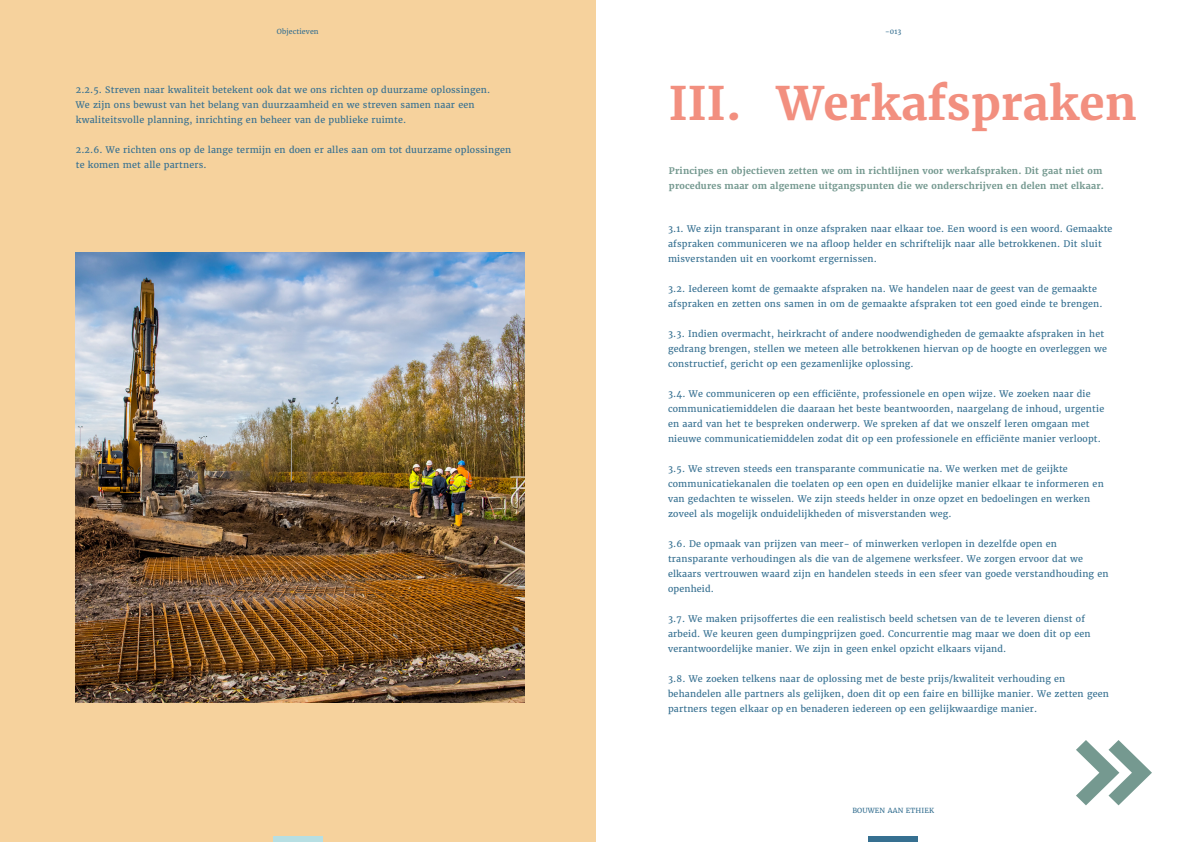
<style>
.page{position:relative;width:1191px;height:842px;background:#fff}
.page>*{position:absolute;margin:0;border:0;box-sizing:border-box;transform-origin:0 0}
.t1{font:700 46px "Merriweather";color:#f28f7f}
.t2{font:9px/15px "Merriweather";letter-spacing:.02em;color:#367091}
.t3{font:700 9px/15px "Merriweather";letter-spacing:.02em;color:#759990}
.t4{font:7px "Merriweather";letter-spacing:.02em;color:#367091}
</style>
<div class="page">
<div style="left:0;top:0;width:595px;height:842px;background:#f6d29d"></div>
<div style="left:273px;top:837px;width:49px;height:5px;background:#b7dfe3"></div>
<img style="left:76px;top:252px;width:448px;height:450px">
<div style="left:868px;top:837px;width:50px;height:5px;background:#367091"></div>
<svg style="left:1076px;top:740px;width:76px;height:65px"></svg>
<p class="t4" style="left:277px;top:27px;width:43px">Objectieven</p>
<p class="t2" style="left:76px;top:82px;width:416px">2.2.5. Streven naar kwaliteit betekent ook dat we ons richten op duurzame oplossingen.<br>We zijn ons bewust van het belang van duurzaamheid en we streven samen naar een kwaliteitsvolle planning, inrichting en beheer van de publieke ruimte.</p>
<p class="t2" style="left:76px;top:142px;width:437px">2.2.6. We richten ons op de lange termijn en doen er alles aan om tot duurzame oplossingen te komen met alle partners.</p>
<p class="t4" style="left:885px;top:27px;width:18px">-013</p>
<h1 class="t1" style="left:669px;top:74px;width:469px">III. Werkafspraken</h1>
<p class="t3" style="left:669px;top:163px;width:436px">Principes en objectieven zetten we om in richtlijnen voor werkafspraken. Dit gaat niet om procedures maar om algemene uitgangspunten die we onderschrijven en delen met elkaar.</p>
<p class="t2" style="left:668px;top:221px;width:446px">3.1. We zijn transparant in onze afspraken naar elkaar toe. Een woord is een woord. Gemaakte afspraken communiceren we na afloop helder en schriftelijk naar alle betrokkenen. Dit sluit misverstanden uit en voorkomt ergernissen.</p>
<p class="t2" style="left:668px;top:281px;width:436px">3.2. Iedereen komt de gemaakte afspraken na. We handelen naar de geest van de gemaakte afspraken en zetten ons samen in om de gemaakte afspraken tot een goed einde te brengen.</p>
<p class="t2" style="left:668px;top:326px;width:440px">3.3. Indien overmacht, heirkracht of andere noodwendigheden de gemaakte afspraken in het gedrang brengen, stellen we meteen alle betrokkenen hiervan op de hoogte en overleggen we constructief, gericht op een gezamenlijke oplossing.</p>
<p class="t2" style="left:668px;top:386px;width:437px">3.4. We communiceren op een efficiënte, professionele en open wijze. We zoeken naar die communicatiemiddelen die daaraan het beste beantwoorden, naargelang de inhoud, urgentie en aard van het te bespreken onderwerp. We spreken af dat we onszelf leren omgaan met nieuwe communicatiemiddelen zodat dit op een professionele en efficiënte manier verloopt.</p>
<p class="t2" style="left:668px;top:461px;width:437px">3.5. We streven steeds een transparante communicatie na. We werken met de geijkte communicatiekanalen die toelaten op een open en duidelijke manier elkaar te informeren en van gedachten te wisselen. We zijn steeds helder in onze opzet en bedoelingen en werken zoveel als mogelijk onduidelijkheden of misverstanden weg.</p>
<p class="t2" style="left:668px;top:536px;width:442px">3.6. De opmaak van prijzen van meer- of minwerken verlopen in dezelfde open en transparante verhoudingen als die van de algemene werksfeer. We zorgen ervoor dat we elkaars vertrouwen waard zijn en handelen steeds in een sfeer van goede verstandhouding en openheid.</p>
<p class="t2" style="left:668px;top:611px;width:424px">3.7. We maken prijsoffertes die een realistisch beeld schetsen van de te leveren dienst of arbeid. We keuren geen dumpingprijzen goed. Concurrentie mag maar we doen dit op een verantwoordelijke manier. We zijn in geen enkel opzicht elkaars vijand.</p>
<p class="t2" style="left:668px;top:671px;width:442px">3.8. We zoeken telkens naar de oplossing met de beste prijs/kwaliteit verhouding en behandelen alle partners als gelijken, doen dit op een faire en billijke manier. We zetten geen partners tegen elkaar op en benaderen iedereen op een gelijkwaardige manier.</p>
<p class="t4" style="left:852px;top:806px;width:83px">BOUWEN AAN ETHIEK</p>
</div>
